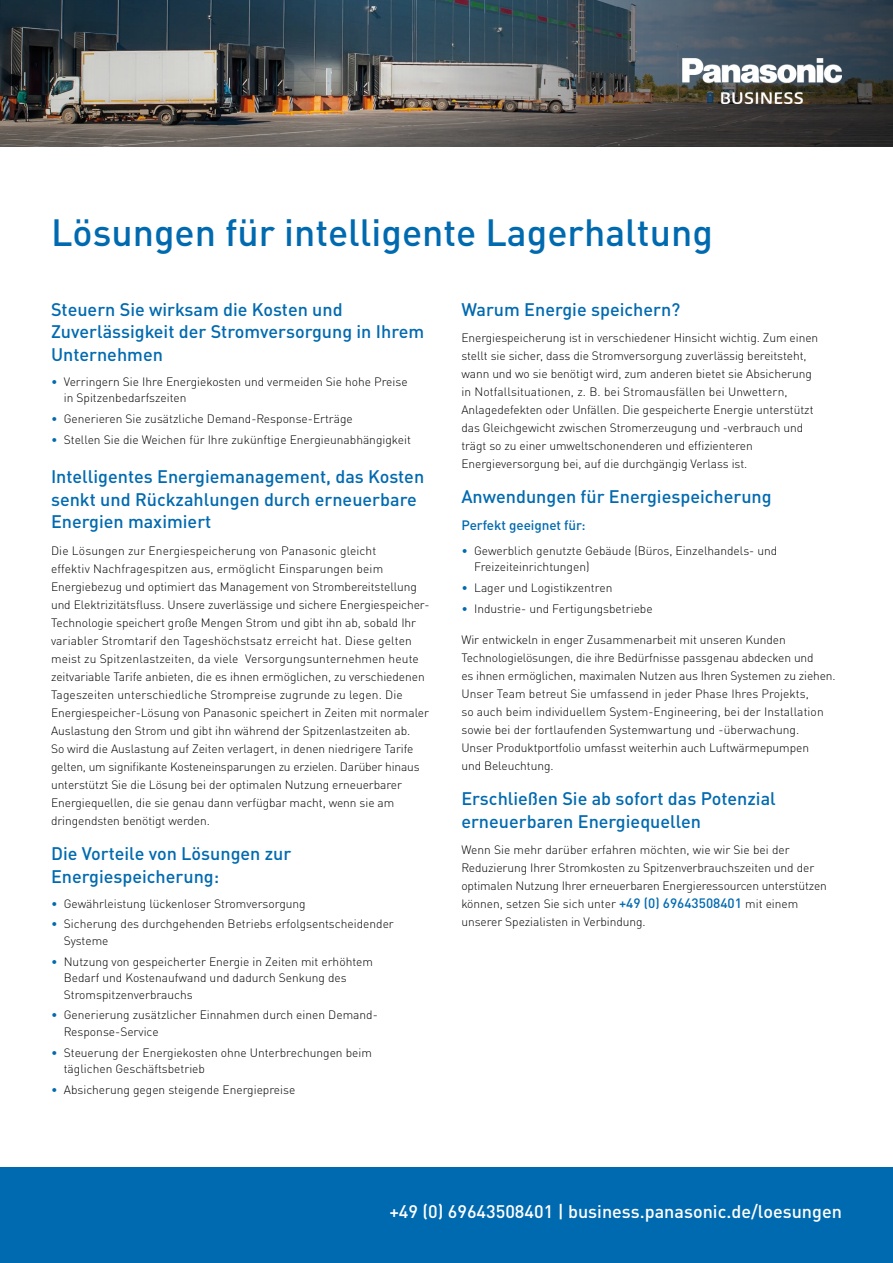
<style>
.page{position:relative;width:893px;height:1263px;background:#fff}
.page>*{position:absolute;margin:0;border:0;box-sizing:border-box;transform-origin:0 0}
.t1{font:500 37.5px "DIN Pro";color:#006ab0}
.t2{font:500 18px/22.5px "DIN Pro";color:#006ab0}
.t3{font:500 18px "DIN Pro";color:#fff}
.t4{font:500 13.5px "DIN Pro";letter-spacing:-.005em;color:#006ab0}
.t5{font:300 12px/18px "DIN Pro";letter-spacing:-.005em;color:#000}
.s1{color:#006ab0}
.s2{font-weight:500;font-size:13.5px;color:#006ab0}
</style>
<div class="page">
<img style="left:0;top:0;width:893px;height:146px">
<div style="left:0;top:1167px;width:893px;height:96px;background:#006ab0"></div>
<img style="left:682px;top:58px;width:160px;height:46px">
<h1 class="t1" style="left:51px;top:202px;width:663px">Lösungen für intelligente Lagerhaltung</h1>
<h2 class="t2" style="left:51px;top:296px;width:375px">Steuern Sie wirksam die Kosten und<br>Zuverlässigkeit der Stromversorgung in Ihrem<br>Unternehmen</h2>
<p class="t5" style="left:64px;top:372px;width:345px;line-height:16.5px;text-indent:-13px"><span class="s1">•</span> Verringern Sie Ihre Energiekosten und vermeiden Sie hohe Preise in Spitzenbedarfszeiten</p>
<p class="t5" style="left:51px;top:409px;width:303px"><span class="s1">•</span> Generieren Sie zusätzliche Demand-Response-Erträge</p>
<p class="t5" style="left:51px;top:429px;width:361px"><span class="s1">•</span> Stellen Sie die Weichen für Ihre zukünftige Energieunabhängigkeit</p>
<h2 class="t2" style="left:51px;top:463px;width:375px">Intelligentes Energiemanagement, das Kosten senkt und Rückzahlungen durch erneuerbare<br>Energien maximiert</h2>
<p class="t5" style="left:51px;top:540px;width:380px">Die Lösungen zur Energiespeicherung von Panasonic gleicht<br>effektiv Nachfragespitzen aus, ermöglicht Einsparungen beim Energiebezug und optimiert das Management von Strombereitstellung und Elektrizitätsfluss. Unsere zuverlässige und sichere Energiespeicher-Technologie speichert große Mengen Strom und gibt ihn ab, sobald Ihr variabler Stromtarif den Tageshöchstsatz erreicht hat. Diese gelten meist zu Spitzenlastzeiten, da viele Versorgungsunternehmen heute zeitvariable Tarife anbieten, die es ihnen ermöglichen, zu verschiedenen Tageszeiten unterschiedliche Strompreise zugrunde zu legen. Die Energiespeicher-Lösung von Panasonic speichert in Zeiten mit normaler Auslastung den Strom und gibt ihn während der Spitzenlastzeiten ab.<br>So wird die Auslastung auf Zeiten verlagert, in denen niedrigere Tarife gelten, um signifikante Kosteneinsparungen zu erzielen. Darüber hinaus unterstützt Sie die Lösung bei der optimalen Nutzung erneuerbarer Energiequellen, die sie genau dann verfügbar macht, wenn sie am dringendsten benötigt werden.</p>
<h2 class="t2" style="left:51px;top:840px;width:242px">Die Vorteile von Lösungen zur<br>Energiespeicherung:</h2>
<p class="t5" style="left:51px;top:893px;width:256px"><span class="s1">•</span> Gewährleistung lückenloser Stromversorgung</p>
<p class="t5" style="left:64px;top:915px;width:332px;line-height:16.5px;text-indent:-13px"><span class="s1">•</span> Sicherung des durchgehenden Betriebs erfolgsentscheidender<br>Systeme</p>
<p class="t5" style="left:64px;top:952px;width:311px;line-height:16.5px;text-indent:-13px"><span class="s1">•</span> Nutzung von gespeicherter Energie in Zeiten mit erhöhtem<br>Bedarf und Kostenaufwand und dadurch Senkung des<br>Stromspitzenverbrauchs</p>
<p class="t5" style="left:64px;top:1006px;width:316px;line-height:16.5px;text-indent:-13px"><span class="s1">•</span> Generierung zusätzlicher Einnahmen durch einen Demand-<br>Response-Service</p>
<p class="t5" style="left:64px;top:1043px;width:310px;line-height:16.5px;text-indent:-13px"><span class="s1">•</span> Steuerung der Energiekosten ohne Unterbrechungen beim täglichen Geschäftsbetrieb</p>
<p class="t5" style="left:51px;top:1079px;width:246px"><span class="s1">•</span> Absicherung gegen steigende Energiepreise</p>
<h2 class="t2" style="left:461px;top:296px;width:221px">Warum Energie speichern?</h2>
<p class="t5" style="left:461px;top:328px;width:358px">Energiespeicherung ist in verschiedener Hinsicht wichtig. Zum einen stellt sie sicher, dass die Stromversorgung zuverlässig bereitsteht, wann und wo sie benötigt wird, zum anderen bietet sie Absicherung in Notfallsituationen, z. B. bei Stromausfällen bei Unwettern, Anlagedefekten oder Unfällen. Die gespeicherte Energie unterstützt das Gleichgewicht zwischen Stromerzeugung und -verbrauch und trägt so zu einer umweltschonenderen und effizienteren Energieversorgung bei, auf die durchgängig Verlass ist.</p>
<h2 class="t2" style="left:461px;top:484px;width:312px">Anwendungen für Energiespeicherung</h2>
<p class="t4" style="left:461px;top:514px;width:126px">Perfekt geeignet für:</p>
<p class="t5" style="left:474px;top:541px;width:305px;line-height:16.5px;text-indent:-13px"><span class="s1">•</span> Gewerblich genutzte Gebäude (Büros, Einzelhandels- und<br>Freizeiteinrichtungen)</p>
<p class="t5" style="left:461px;top:578px;width:152px"><span class="s1">•</span> Lager und Logistikzentren</p>
<p class="t5" style="left:461px;top:599px;width:193px"><span class="s1">•</span> Industrie- und Fertigungsbetriebe</p>
<p class="t5" style="left:461px;top:629px;width:376px">Wir entwickeln in enger Zusammenarbeit mit unseren Kunden Technologielösungen, die ihre Bedürfnisse passgenau abdecken und<br>es ihnen ermöglichen, maximalen Nutzen aus Ihren Systemen zu ziehen.<br>Unser Team betreut Sie umfassend in jeder Phase Ihres Projekts,<br>so auch beim individuellem System-Engineering, bei der Installation sowie bei der fortlaufenden Systemwartung und -überwachung.<br>Unser Produktportfolio umfasst weiterhin auch Luftwärmepumpen<br>und Beleuchtung.</p>
<h2 class="t2" style="left:461px;top:785px;width:316px">Erschließen Sie ab sofort das Potenzial erneuerbaren Energiequellen</h2>
<p class="t5" style="left:461px;top:840px;width:367px">Wenn Sie mehr darüber erfahren möchten, wie wir Sie bei der Reduzierung Ihrer Stromkosten zu Spitzenverbrauchszeiten und der optimalen Nutzung Ihrer erneuerbaren Energieressourcen unterstützen können, setzen Sie sich unter <span class="s2">+49 (0) 69643508401</span> mit einem unserer Spezialisten in Verbindung.</p>
<h2 class="t3" style="left:389px;top:1196px;width:454px">+49 (0) 69643508401 | business.panasonic.de/loesungen</h2>
</div>
